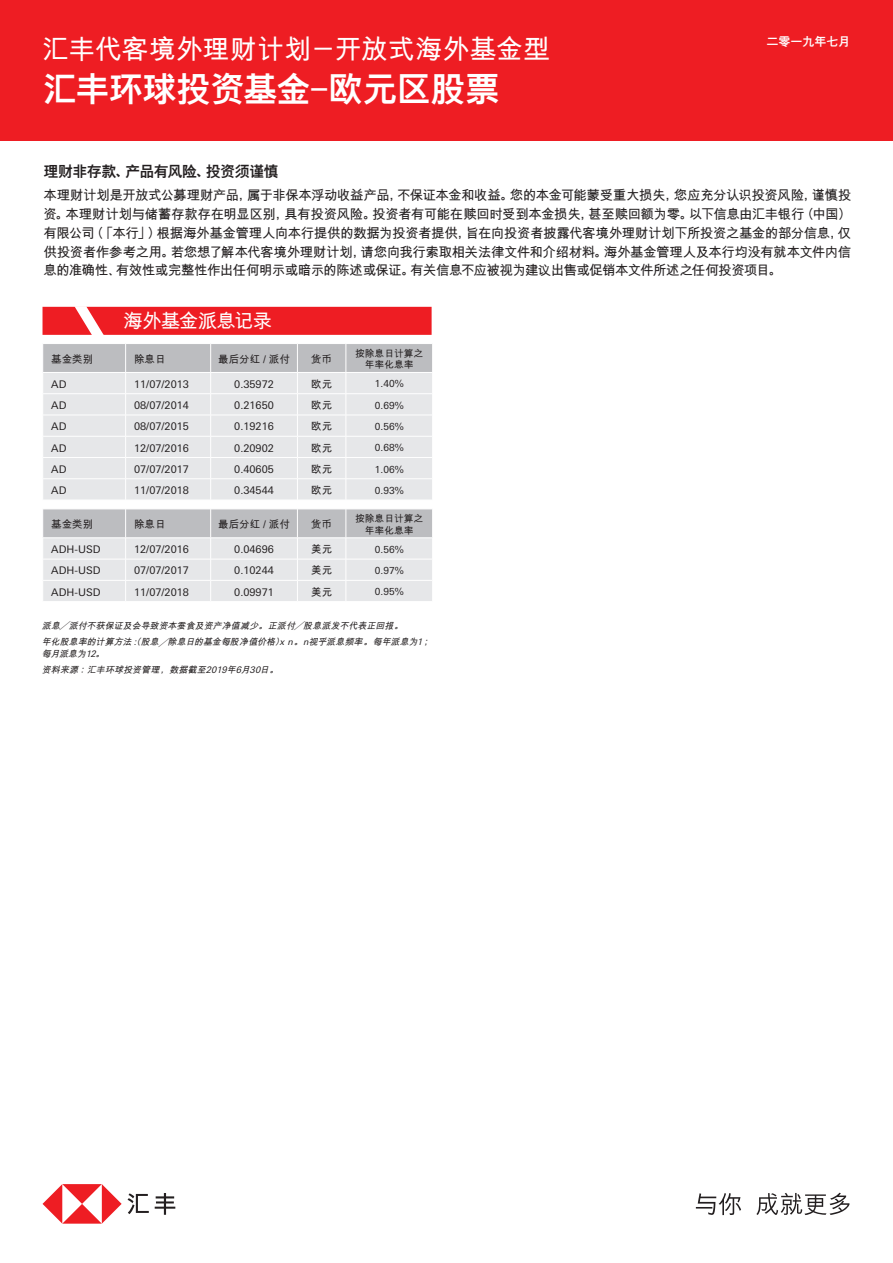
<style>
.page{position:relative;width:893px;height:1263px;background:#fff}
.page>*{position:absolute;margin:0;border:0;box-sizing:border-box;transform-origin:0 0}
.t1{font:800 34.5px "M Hei PR Cfor HSBC";letter-spacing:-.02em;color:#fff}
.t2{font:700 27px "M Hei PR Cfor HSBC";color:#fff}
.t3{font:700 19.5px "M Hei PR Cfor HSBC";letter-spacing:-.04em;color:#fff}
.t4{font:800 15px "M Hei PR Cfor HSBC";letter-spacing:-.035em;color:#231f20}
.t5{font:700 13.5px/18.8px "M Hei PR Cfor HSBC";letter-spacing:-.045em;color:#231f20;text-align:justify}
.t6{font:800 12px "M Hei PR Cfor HSBC";color:#fff}
.t7{font:10.5px "Univers Nextfor HSBC";color:#231f20}
.t8{font:700 10.5px "M Hei PR Cfor HSBC";color:#231f20}
.t9{font:9.75px "Univers Nextfor HSBC";color:#231f20}
.t10{font:700 9.75px/11.7px "M Hei PR Cfor HSBC";color:#231f20;text-align:center}
.t11{font:italic 700 9px/16.2px "M Hei PR Cfor HSBC";color:#231f20}
.s1{font-family:"M Hei HK"}
.s2{font-family:"Univers Nextfor HSBC";font-weight:400}
</style>
<div class="page">
<svg style="left:43px;top:1184px;width:79px;height:40px"></svg>
<svg style="left:128px;top:1193px;width:21px;height:21px"></svg>
<svg style="left:155px;top:1193px;width:20px;height:22px"></svg>
<svg style="left:696px;top:1193px;width:45px;height:22px"></svg>
<svg style="left:756px;top:1193px;width:93px;height:22px"></svg>
<div style="left:0;top:0;width:893px;height:141px;background:#ee1d23"></div>
<svg style="left:42px;top:306px;width:390px;height:194px"></svg>
<svg style="left:43px;top:509px;width:389px;height:92px"></svg>
<h2 class="t2" style="left:43px;top:36px;width:509px">汇丰代客境外理财计划－开放式海外基金型</h2>
<p class="t6" style="left:766px;top:35px;width:85px">二零一九年七月</p>
<h1 class="t1" style="left:43px;top:72px;width:459px">汇丰环球投资基金-欧元区股票</h1>
<p class="t4" style="left:43px;top:164px;width:237px">理财非存款、产品有风险、投资须谨慎</p>
<p class="t5" style="left:43px;top:186px;width:809px">本理财计划是开放式公募理财产品，属于非保本浮动收益产品，不保证本金和收益。您的本金可能蒙受重大损失，您应充分认识投资风险，谨慎投资。本理财计划与储蓄存款存在明显区别，具有投资风险。投资者有可能在赎回时受到本金损失，甚至赎回额为零。以下信息由汇丰银行（中国）有限公司（「本行」）根据海外基金管理人向本行提供的数据为投资者提供，旨在向投资者披露代客境外理财计划下所投资之基金的部分信息，仅供投资者作参考之用。若您想了解本代客境外理财计划，请您向我行索取相关法律文件和介绍材料。海外基金管理人及本行均没有就本文件内信息的准确性、有效性或完整性作出任何明示或暗示的陈述或保证。有关信息不应被视为建议出售或促销本文件所述之任何投资项目。</p>
<h3 class="t3" style="left:123px;top:311px;width:150px">海外基金派息记录</h3>
<p class="t8" style="left:51px;top:354px;width:43px">基金类别</p>
<p class="t8" style="left:134px;top:354px;width:33px">除息日</p>
<p class="t8" style="left:218px;top:354px;width:73px">最后分红 <span class="s1">/</span> 派付</p>
<p class="t8" style="left:311px;top:354px;width:22px">货币</p>
<p class="t10" style="left:355px;top:347px;width:70px">按除息日计算之年率化息率</p>
<p class="t7" style="left:51px;top:377px;width:17px">AD</p>
<p class="t7" style="left:134px;top:377px;width:56px">11/07/2013</p>
<p class="t7" style="left:234px;top:377px;width:41px">0.35972</p>
<p class="t8" style="left:311px;top:379px;width:22px">欧元</p>
<p class="t9" style="left:375px;top:377px;width:30px">1.40%</p>
<p class="t7" style="left:51px;top:398px;width:17px">AD</p>
<p class="t7" style="left:134px;top:398px;width:56px">08/07/2014</p>
<p class="t7" style="left:234px;top:398px;width:41px">0.21650</p>
<p class="t8" style="left:311px;top:400px;width:22px">欧元</p>
<p class="t9" style="left:375px;top:398px;width:30px">0.69%</p>
<p class="t7" style="left:51px;top:419px;width:17px">AD</p>
<p class="t7" style="left:134px;top:419px;width:56px">08/07/2015</p>
<p class="t7" style="left:234px;top:419px;width:41px">0.19216</p>
<p class="t8" style="left:311px;top:421px;width:22px">欧元</p>
<p class="t9" style="left:375px;top:420px;width:30px">0.56%</p>
<p class="t7" style="left:51px;top:440px;width:17px">AD</p>
<p class="t7" style="left:134px;top:440px;width:56px">12/07/2016</p>
<p class="t7" style="left:234px;top:440px;width:41px">0.20902</p>
<p class="t8" style="left:311px;top:442px;width:22px">欧元</p>
<p class="t9" style="left:375px;top:441px;width:30px">0.68%</p>
<p class="t7" style="left:51px;top:462px;width:17px">AD</p>
<p class="t7" style="left:134px;top:462px;width:56px">07/07/2017</p>
<p class="t7" style="left:234px;top:462px;width:41px">0.40605</p>
<p class="t8" style="left:311px;top:464px;width:22px">欧元</p>
<p class="t9" style="left:375px;top:462px;width:30px">1.06%</p>
<p class="t7" style="left:51px;top:483px;width:17px">AD</p>
<p class="t7" style="left:134px;top:483px;width:56px">11/07/2018</p>
<p class="t7" style="left:234px;top:483px;width:41px">0.34544</p>
<p class="t8" style="left:311px;top:485px;width:22px">欧元</p>
<p class="t9" style="left:375px;top:483px;width:30px">0.93%</p>
<p class="t8" style="left:51px;top:519px;width:43px">基金类别</p>
<p class="t8" style="left:134px;top:519px;width:33px">除息日</p>
<p class="t8" style="left:218px;top:519px;width:73px">最后分红 <span class="s1">/</span> 派付</p>
<p class="t8" style="left:311px;top:519px;width:22px">货币</p>
<p class="t10" style="left:355px;top:512px;width:70px">按除息日计算之年率化息率</p>
<p class="t7" style="left:51px;top:542px;width:51px">ADH-USD</p>
<p class="t7" style="left:134px;top:542px;width:56px">12/07/2016</p>
<p class="t7" style="left:234px;top:542px;width:41px">0.04696</p>
<p class="t8" style="left:311px;top:544px;width:22px">美元</p>
<p class="t9" style="left:375px;top:542px;width:30px">0.56%</p>
<p class="t7" style="left:51px;top:563px;width:51px">ADH-USD</p>
<p class="t7" style="left:134px;top:563px;width:56px">07/07/2017</p>
<p class="t7" style="left:234px;top:563px;width:41px">0.10244</p>
<p class="t8" style="left:311px;top:565px;width:22px">美元</p>
<p class="t9" style="left:375px;top:564px;width:30px">0.97%</p>
<p class="t7" style="left:51px;top:584px;width:51px">ADH-USD</p>
<p class="t7" style="left:134px;top:584px;width:56px">11/07/2018</p>
<p class="t7" style="left:234px;top:584px;width:41px">0.09971</p>
<p class="t8" style="left:311px;top:586px;width:22px">美元</p>
<p class="t9" style="left:375px;top:585px;width:30px">0.95%</p>
<p class="t11" style="left:42px;top:617px;width:395px">派息<span class="s1">╱</span>派付不获保证及会导致资本蚕食及资产净值减少。正派付<span class="s1">╱</span>股息派发不代表正回报。<br>年化股息率的计算方法 :（股息<span class="s1">╱</span>除息日的基金每股净值价格）<span class="s2">x n</span>。<span class="s2">n</span>视乎派息频率。每年派息为<span class="s2">1</span> ；</p>
<p class="t11" style="left:42px;top:645px;width:240px">每月派息为<span class="s2">12</span>。<br>资料来源：汇丰环球投资管理，数据截至<span class="s2">2019</span>年<span class="s2">6</span>月<span class="s2">30</span>日。</p>
</div>
